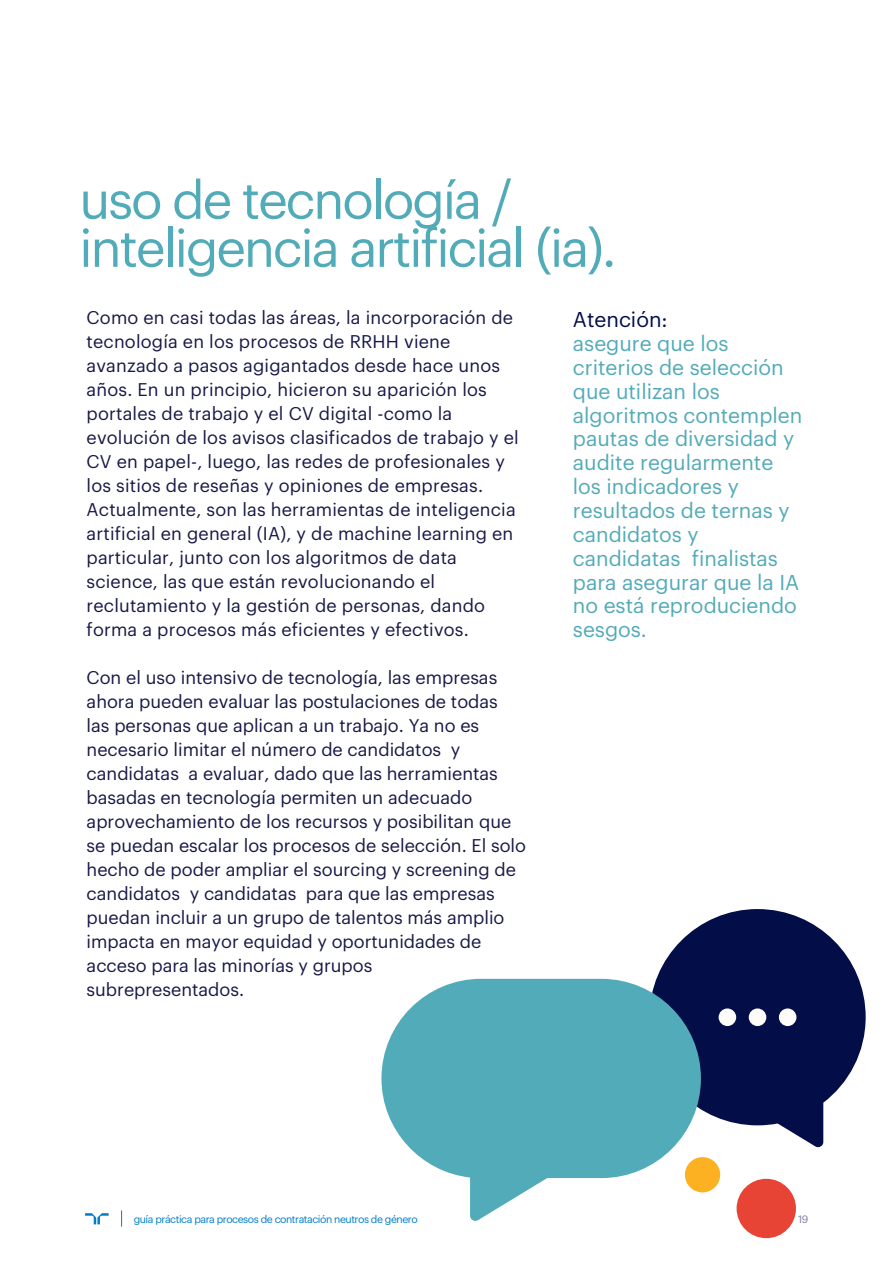
<style>
.page{position:relative;width:893px;height:1263px;background:#fff}
.page>*{position:absolute;margin:0;border:0;box-sizing:border-box;transform-origin:0 0}
.t1{font:52.05px/48px "Graphik";letter-spacing:-.04em;color:#52abb8}
.t2{font:21px/23.9px "Graphik";color:#52abb8}
.t3{font:21px "Graphik";color:#030e49}
.t4{font:18px/24px "Graphik";letter-spacing:.01em;color:#171846}
.t5{font:10.5px "Graphik";letter-spacing:-.045em;color:#007ec5}
.t6{font:10.5px "Graphik";color:#7d7ea1}
</style>
<div class="page">
<svg style="left:656px;top:909px;width:210px;height:239px;fill:#030e49"></svg>
<svg style="left:381px;top:979px;width:320px;height:242px;fill:#52abb8"></svg>
<div style="left:749px;top:1008px;width:17px;height:18px;background:#fefcf8;border-radius:50%"></div>
<div style="left:779px;top:1008px;width:17px;height:18px;background:#fefcf8;border-radius:50%"></div>
<div style="left:719px;top:1008px;width:17px;height:18px;background:#fefcf8;border-radius:50%"></div>
<div style="left:737px;top:1179px;width:59px;height:59px;background:#e84435;border-radius:50%"></div>
<div style="left:685px;top:1157px;width:35px;height:35px;background:#fbb121;border-radius:50%"></div>
<svg style="left:85px;top:1213px;width:24px;height:11px"></svg>
<svg style="left:121px;top:1210px;width:1px;height:16px"></svg>
<h1 class="t1" style="left:79px;top:172px;width:539px">uso de tecnología / inteligencia artificial (ia).</h1>
<p class="t4" style="left:87px;top:304px;width:434px">Como en casi todas las áreas, la incorporación de tecnología en los procesos de RRHH viene avanzado a pasos agigantados desde hace unos años. En un principio, hicieron su aparición los portales de trabajo y el CV digital -como la evolución de los avisos clasificados de trabajo y el CV en papel-, luego, las redes de profesionales y los sitios de reseñas y opiniones de empresas.<br>Actualmente, son las herramientas de inteligencia artificial en general (IA), y de machine learning en particular, junto con los algoritmos de data science, las que están revolucionando el reclutamiento y la gestión de personas, dando forma a procesos más eficientes y efectivos.</p>
<p class="t4" style="left:87px;top:664px;width:441px">Con el uso intensivo de tecnología, las empresas ahora pueden evaluar las postulaciones de todas<br>las personas que aplican a un trabajo. Ya no es necesario limitar el número de candidatos y candidatas a evaluar, dado que las herramientas basadas en tecnología permiten un adecuado aprovechamiento de los recursos y posibilitan que se puedan escalar los procesos de selección. El solo hecho de poder ampliar el sourcing y screening de candidatos y candidatas para que las empresas puedan incluir a un grupo de talentos más amplio impacta en mayor equidad y oportunidades de acceso para las minorías y grupos subrepresentados.</p>
<p class="t3" style="left:573px;top:304px;width:96px">Atención:</p>
<p class="t2" style="left:573px;top:330px;width:231px">asegure que los criterios de selección que utilizan los algoritmos contemplen pautas de diversidad y audite regularmente los indicadores y resultados de ternas y candidatos y candidatas finalistas para asegurar que la IA no está reproduciendo sesgos.</p>
<p class="t5" style="left:134px;top:1212px;width:286px">guía práctica para procesos de contratación neutros de género</p>
<p class="t6" style="left:798px;top:1212px;width:12px">19</p>
</div>
